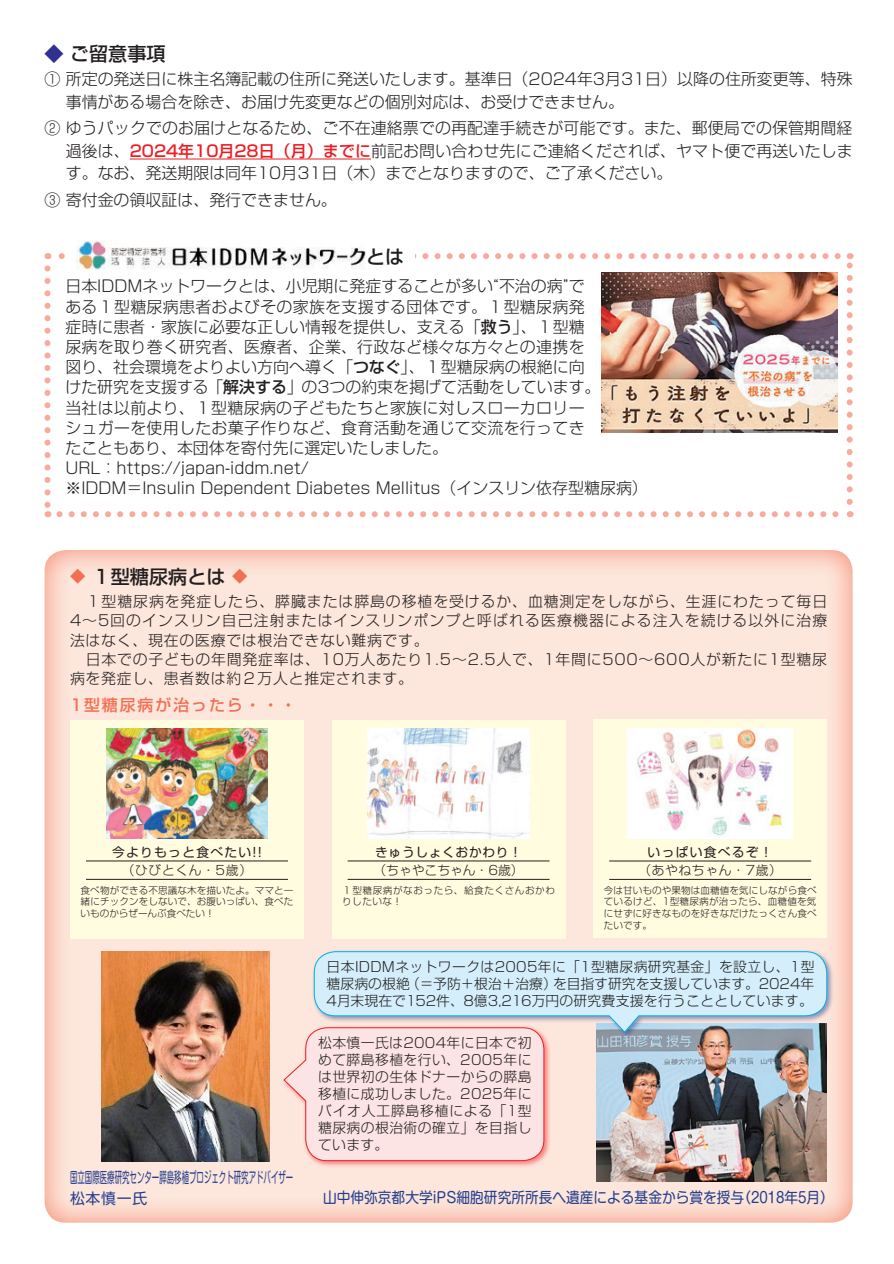
<style>
.page{position:relative;width:894px;height:1264px;background:#fff}
.page>*{position:absolute;margin:0;border:0;box-sizing:border-box;transform-origin:0 0}
.t1{font:500 19.2px "Shin Go Pr 6";color:#231f20}
.t2{font:300 15.9px/20.2px "Shin Go Pr 6";color:#231f20}
.t3{font:500 15.9px "Shin Go Pr 6";letter-spacing:.12em;color:#f36f51}
.t4{font:300 14.85px/19.2px "Shin Go Pr 6";letter-spacing:.06em;color:#231f20}
.t5{font:14.85px "Shin M Go Pr 6";color:#253f8e;scale:.92 1}
.t6{font:14.85px/21.3px "Shin M Go Pr 6";color:#253f8e;scale:.5 1}
.t7{font:300 13.8px/17px "Shin Go Pr 6";letter-spacing:.02em;color:#231f20;text-align:justify}
.t8{font:12.75px "Shin Go Pr 6";letter-spacing:.1em;color:#231f20}
.t9{font:300 12.75px "Shin Go Pr 6";letter-spacing:.05em;color:#231f20}
.t10{font:300 12.75px "Shin Go Pr 6";color:#231f20}
.t11{font:12.75px "Shin Go Pr 6";letter-spacing:.05em;color:#231f20}
.t12{font:300 9.6px/11.7px "Shin Go Pr 6";letter-spacing:.01em;color:#231f20;text-align:justify}
.t13{font:300 9.6px/11.7px "Shin Go Pr 6";letter-spacing:.06em;color:#231f20}
.s1{color:#2e3092}
.s2{font-weight:500;color:#ee1d23}
.s3{font-weight:500}
.s4{font-size:15.3px;color:#f36f51}
</style>
<div class="page">
<div style="left:32px;top:540px;width:835px;height:683px;background:#f36f51;opacity:.75"></div>
<img style="left:596px;top:1161px;width:231px;height:19px">
<div style="left:311px;top:948px;width:522px;height:90px;background:#253f8e;opacity:.5"></div>
<img style="left:102px;top:951px;width:168px;height:209px">
<div style="left:282px;top:1024px;width:269px;height:143px;background:#ee1d23;opacity:.5"></div>
<svg style="left:283px;top:950px;width:544px;height:211px;background:#d1cfd3"></svg>
<div style="left:70px;top:719px;width:234px;height:219px;background:#fffce0"></div>
<img style="left:106px;top:728px;width:162px;height:110px">
<hr style="left:86px;top:878px;width:202px;height:1px;background:#231f20">
<hr style="left:86px;top:860px;width:202px;height:1px;background:#231f20">
<div style="left:331px;top:719px;width:234px;height:219px;background:#fffce0"></div>
<img style="left:368px;top:728px;width:161px;height:110px">
<hr style="left:347px;top:878px;width:202px;height:1px;background:#231f20">
<hr style="left:347px;top:860px;width:202px;height:1px;background:#231f20">
<div style="left:593px;top:719px;width:234px;height:219px;background:#fffce0"></div>
<img style="left:627px;top:728px;width:166px;height:110px">
<hr style="left:609px;top:878px;width:202px;height:1px;background:#231f20">
<hr style="left:609px;top:860px;width:202px;height:1px;background:#231f20">
<svg style="left:59px;top:511px;width:780px;height:6px"></svg>
<svg style="left:44px;top:268px;width:6px;height:249px"></svg>
<svg style="left:846px;top:253px;width:6px;height:249px"></svg>
<svg style="left:47px;top:253px;width:790px;height:6px"></svg>
<div style="left:66px;top:240px;width:349px;height:30px;background:#fff"></div>
<img style="left:76px;top:240px;width:290px;height:30px">
<img style="left:601px;top:272px;width:236px;height:161px">
<hr style="left:130px;top:159px;width:241px;height:1px;background:#ee1d23">
<p class="t1" style="left:44px;top:38px;width:123px"><span class="s1">◆</span> ご留意事項</p>
<p class="t2" style="left:66px;top:67px;width:788px;line-height:22.4px;text-indent:-21px">① 所定の発送日に株主名簿記載の住所に発送いたします。基準日（2024年3月31日）以降の住所変更等、特殊事情がある場合を除き、お届け先変更などの個別対応は、お受けできません。</p>
<p class="t2" style="left:66px;top:116px;width:788px;line-height:22.4px;text-align:justify;text-indent:-21px">② ゆうパックでのお届けとなるため、ご不在連絡票での再配達手続きが可能です。また、郵便局での保管期間経過後は、<span class="s2">2024年10月28日（月）までに</span>前記お問い合わせ先にご連絡くだされば、ヤマト便で再送いたします。なお、発送期限は同年10月31日（木）までとなりますので、ご了承ください。</p>
<p class="t2" style="left:44px;top:188px;width:294px">③ 寄付金の領収証は、発行できません。</p>
<p class="t1" style="left:366px;top:240px;width:40px">とは</p>
<p class="t2" style="left:65px;top:275px;width:584px">日本IDDMネットワークとは、小児期に発症することが多い“不治の病”で<br>ある１型糖尿病患者およびその家族を支援する団体です。１型糖尿病発<br>症時に患者・家族に必要な正しい情報を提供し、支える「<span class="s3">救う</span>」、１型糖<br>尿病を取り巻く研究者、医療者、企業、行政など様々な方々との連携を<br>図り、社会環境をよりよい方向へ導く「<span class="s3">つなぐ</span>」、１型糖尿病の根絶に向<br>けた研究を支援する「<span class="s3">解決する</span>」の3つの約束を掲げて活動をしています。<br>当社は以前より、１型糖尿病の子どもたちと家族に対しスローカロリー<br>シュガーを使用したお菓子作りなど、食育活動を通じて交流を行ってき<br>たこともあり、本団体を寄付先に選定いたしました。<br>URL：https://japan-iddm.net/<br>※IDDM＝Insulin Dependent Diabetes Mellitus（インスリン依存型糖尿病）</p>
<p class="t1" style="left:70px;top:560px;width:179px"><span class="s4">◆</span> １型糖尿病とは <span class="s4">◆</span></p>
<p class="t4" style="left:70px;top:590px;width:759px">　１型糖尿病を発症したら、膵臓または膵島の移植を受けるか、血糖測定をしながら、生涯にわたって毎日4～5回のインスリン自己注射またはインスリンポンプと呼ばれる医療機器による注入を続ける以外に治療法はなく、現在の医療では根治できない難病です。<br>　日本での子どもの年間発症率は、10万人あたり1.5〜2.5人で、1年間に500～600人が新たに1型糖尿病を発症し、患者数は約２万人と推定されます。</p>
<p class="t3" style="left:70px;top:692px;width:228px">1型糖尿病が治ったら・・・</p>
<p class="t8" style="left:112px;top:841px;width:151px">今よりもっと食べたい!!</p>
<p class="t12" style="left:81px;top:883px;width:214px">食べ物ができる不思議な木を描いたよ。ママと一緒にチックンをしないで、お腹いっぱい、食べたいものからぜーんぶ食べたい！</p>
<p class="t9" style="left:122px;top:859px;width:132px">（ひびとくん・5歳）</p>
<p class="t6" style="left:70px;top:1165px;width:448px">国立国際医療研究センター膵島移植プロジェクト研究アドバイザー松本慎一氏</p>
<p class="t11" style="left:375px;top:841px;width:148px">きゅうしょくおかわり！</p>
<p class="t13" style="left:342px;top:883px;width:214px">１型糖尿病がなおったら、給食たくさんおかわりしたいな！</p>
<p class="t10" style="left:373px;top:859px;width:151px">（ちゃやこちゃん・6歳）</p>
<p class="t8" style="left:647px;top:841px;width:127px">いっぱい食べるぞ！</p>
<p class="t9" style="left:638px;top:859px;width:145px">（あやねちゃん・7歳）</p>
<p class="t12" style="left:604px;top:883px;width:214px">今は甘いものや果物は血糖値を気にしながら食べているけど、1型糖尿病が治ったら、血糖値を気にせずに好きなものを好きなだけたっくさん食べたいです。</p>
<p class="t7" style="left:326px;top:956px;width:489px">日本IDDMネットワークは2005年に「1型糖尿病研究基金」を設立し、1型糖尿病の根絶（＝予防＋根治＋治療）を目指す研究を支援しています。2024年4月末現在で152件、8億3,216万円の研究費支援を行うこととしています。</p>
<p class="t7" style="left:318px;top:1032px;width:215px">松本慎一氏は2004年に日本で初めて膵島移植を行い、2005年には世界初の生体ドナーからの膵島移植に成功しました。2025年にバイオ人工膵島移植による「1型糖尿病の根治術の確立」を目指しています。</p>
<p class="t5" style="left:323px;top:1184px;width:557px">山中伸弥京都大学iPS細胞研究所所長へ遺産による基金から賞を授与（2018年5月）</p>
</div>
